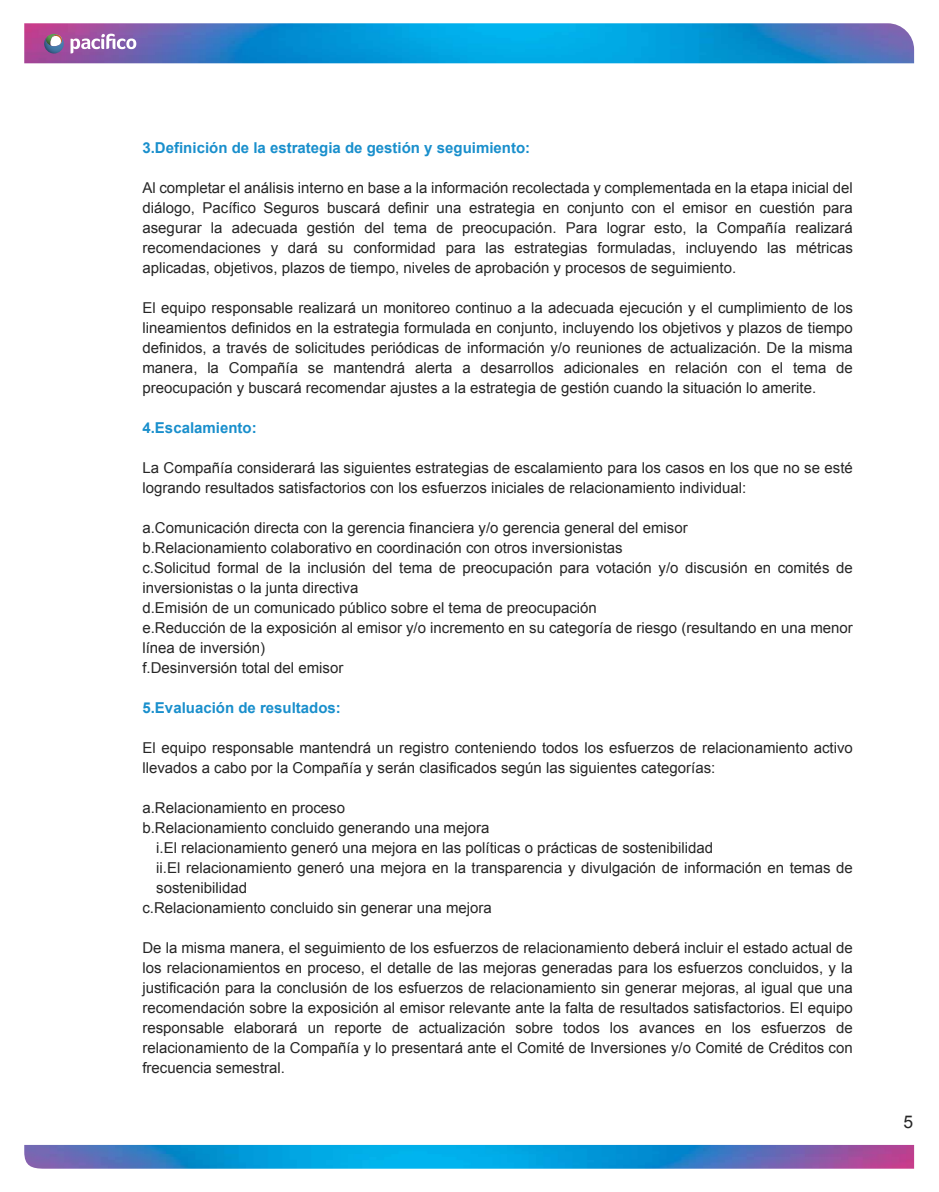
<style>
.page{position:relative;width:939px;height:1192px;background:#fff}
.page>*{position:absolute;margin:0;border:0;box-sizing:border-box;transform-origin:0 0}
.t1{font:17.5px "Arial";color:#262626}
.t2{font:15px/20px "Arial";color:#262626;text-align:justify}
.t3{font:700 15px "Arial";color:#198fcc}
</style>
<div class="page">
<img style="left:24px;top:1144px;width:890px;height:24px">
<img style="left:24px;top:23px;width:890px;height:40px">
<svg style="left:71px;top:34px;width:65px;height:20px"></svg>
<svg style="left:44px;top:34px;width:20px;height:20px"></svg>
<p class="t3" style="left:142px;top:137px;width:389px">3.Definición de la estrategia de gestión y seguimiento:</p>
<p class="t2" style="left:142px;top:177px;width:712px">Al completar el análisis interno en base a la información recolectada y complementada en la etapa inicial del diálogo, Pacífico Seguros buscará definir una estrategia en conjunto con el emisor en cuestión para asegurar la adecuada gestión del tema de preocupación. Para lograr esto, la Compañía realizará recomendaciones y dará su conformidad para las estrategias formuladas, incluyendo las métricas aplicadas, objetivos, plazos de tiempo, niveles de aprobación y procesos de seguimiento.</p>
<p class="t2" style="left:142px;top:297px;width:712px">El equipo responsable realizará un monitoreo continuo a la adecuada ejecución y el cumplimiento de los lineamientos definidos en la estrategia formulada en conjunto, incluyendo los objetivos y plazos de tiempo definidos, a través de solicitudes periódicas de información y/o reuniones de actualización. De la misma manera, la Compañía se mantendrá alerta a desarrollos adicionales en relación con el tema de preocupación y buscará recomendar ajustes a la estrategia de gestión cuando la situación lo amerite.</p>
<p class="t3" style="left:142px;top:417px;width:116px">4.Escalamiento:</p>
<p class="t2" style="left:142px;top:457px;width:712px">La Compañía considerará las siguientes estrategias de escalamiento para los casos en los que no se esté logrando resultados satisfactorios con los esfuerzos iniciales de relacionamiento individual:</p>
<p class="t2" style="left:142px;top:517px;width:712px;text-align:left">a.Comunicación directa con la gerencia financiera y/o gerencia general del emisor<br>b.Relacionamiento colaborativo en coordinación con otros inversionistas<br>c.Solicitud formal de la inclusión del tema de preocupación para votación y/o discusión en comités de inversionistas o la junta directiva<br>d.Emisión de un comunicado público sobre el tema de preocupación<br>e.Reducción de la exposición al emisor y/o incremento en su categoría de riesgo (resultando en una menor línea de inversión)<br>f.Desinversión total del emisor</p>
<p class="t3" style="left:142px;top:697px;width:200px">5.Evaluación de resultados:</p>
<p class="t2" style="left:142px;top:737px;width:712px">El equipo responsable mantendrá un registro conteniendo todos los esfuerzos de relacionamiento activo llevados a cabo por la Compañía y serán clasificados según las siguientes categorías:</p>
<p class="t2" style="left:142px;top:797px;width:204px">a.Relacionamiento en proceso</p>
<p class="t2" style="left:142px;top:817px;width:348px">b.Relacionamiento concluido generando una mejora</p>
<p class="t2" style="left:156px;top:837px;width:558px">i.El relacionamiento generó una mejora en las políticas o prácticas de sostenibilidad</p>
<p class="t2" style="left:156px;top:857px;width:698px">ii.El relacionamiento generó una mejora en la transparencia y divulgación de información en temas de</p>
<p class="t2" style="left:156px;top:877px;width:92px">sostenibilidad</p>
<p class="t2" style="left:142px;top:897px;width:351px">c.Relacionamiento concluido sin generar una mejora</p>
<p class="t2" style="left:142px;top:937px;width:712px">De la misma manera, el seguimiento de los esfuerzos de relacionamiento deberá incluir el estado actual de los relacionamientos en proceso, el detalle de las mejoras generadas para los esfuerzos concluidos, y la justificación para la conclusión de los esfuerzos de relacionamiento sin generar mejoras, al igual que una recomendación sobre la exposición al emisor relevante ante la falta de resultados satisfactorios. El equipo responsable elaborará un reporte de actualización sobre todos los avances en los esfuerzos de relacionamiento de la Compañía y lo presentará ante el Comité de Inversiones y/o Comité de Créditos con frecuencia semestral.</p>
<p class="t1" style="left:903px;top:1110px;width:11px">5</p>
</div>
